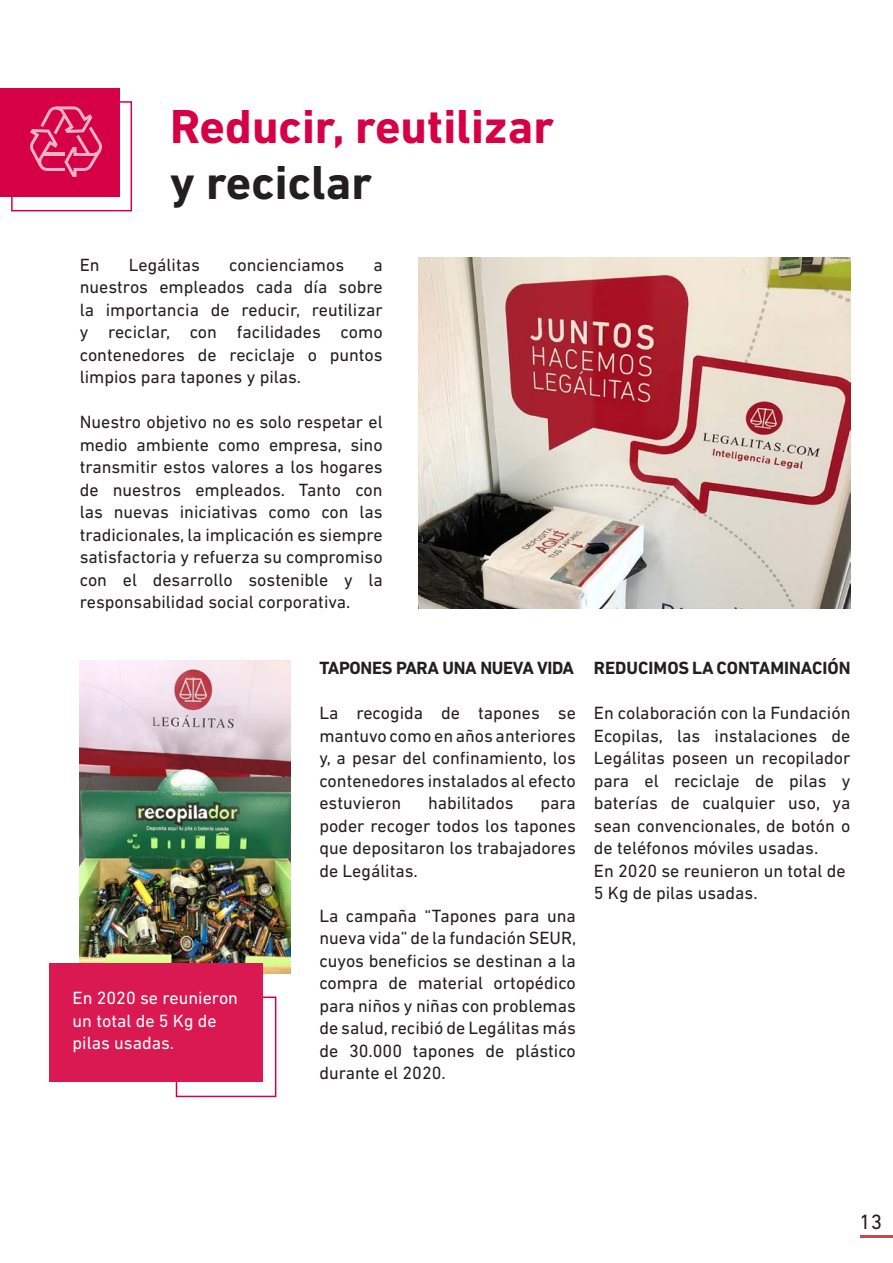
<style>
.page{position:relative;width:893px;height:1263px;background:#fff}
.page>*{position:absolute;margin:0;border:0;box-sizing:border-box;transform-origin:0 0}
.t1{font:700 48.6px "DIN Next LT Pro";color:#d60047}
.t2{font:700 48.6px "DIN Next LT Pro";color:#231f20}
.t3{font:21px "DIN Next LT Pro";color:#231f20}
.t4{font:18px/22.5px "DIN Next LT Pro";color:#231f20;text-align:justify}
.t5{font:18px/22.5px "DIN Next LT Pro";color:#fff}
.t6{font:700 18px "DIN Next LT Pro";color:#231f20}
.t7{font:700 18px "DIN Next LT Pro";letter-spacing:-.02em;color:#231f20}
</style>
<div class="page">
<div style="left:0;top:88px;width:119px;height:109px;background:#d60047"></div>
<div style="left:11px;top:101px;width:121px;height:110px;border:2px solid #d90047"></div>
<img style="left:418px;top:257px;width:432px;height:351px">
<img style="left:80px;top:660px;width:211px;height:314px">
<hr style="left:860px;top:1235px;width:33px;height:3px;background:#c74752">
<svg style="left:30px;top:106px;width:72px;height:71px"></svg>
<div style="left:176px;top:996px;width:100px;height:101px;border:2px solid #d60047"></div>
<div style="left:49px;top:963px;width:213px;height:118px;background:#da1952"></div>
<p class="t1" style="left:170px;top:98px;width:385px">Reducir, reutilizar</p>
<p class="t2" style="left:170px;top:154px;width:204px">y reciclar</p>
<p class="t4" style="left:80px;top:253px;width:21px">En</p>
<p class="t4" style="left:129px;top:253px;width:73px">Legálitas</p>
<p class="t4" style="left:229px;top:253px;width:116px">concienciamos</p>
<p class="t4" style="left:80px;top:253px;width:304px;text-indent:294px">a nuestros empleados cada día sobre la importancia de reducir, reutilizar y reciclar, con facilidades como contenedores de reciclaje o puntos limpios para tapones y pilas.</p>
<p class="t4" style="left:80px;top:411px;width:304px">Nuestro objetivo no es solo respetar el medio ambiente como empresa, sino transmitir estos valores a los hogares de nuestros empleados. Tanto con las nuevas iniciativas como con las tradicionales, la implicación es siempre satisfactoria y refuerza su compromiso con el desarrollo sostenible y la responsabilidad social corporativa.</p>
<p class="t5" style="left:73px;top:987px;width:167px">En 2020 se reunieron un total de 5 Kg de pilas usadas.</p>
<p class="t7" style="left:319px;top:657px;width:256px">TAPONES PARA UNA NUEVA VIDA</p>
<p class="t4" style="left:319px;top:701px;width:258px">La recogida de tapones se mantuvo como en años anteriores y, a pesar del confinamiento, los contenedores instalados al efecto estuvieron</p>
<p class="t4" style="left:428px;top:791px;width:87px">habilitados</p>
<p class="t4" style="left:319px;top:791px;width:258px;text-indent:221px">para poder recoger todos los tapones que depositaron los trabajadores de Legálitas.</p>
<p class="t4" style="left:319px;top:904px;width:258px">La campaña “Tapones para una nueva vida” de la fundación SEUR, cuyos beneficios se destinan a la compra de material ortopédico para niños y niñas con problemas de salud, recibió de Legálitas más de 30.000 tapones de plástico durante el 2020.</p>
<p class="t6" style="left:594px;top:657px;width:258px">REDUCIMOS LA CONTAMINACIÓN</p>
<p class="t4" style="left:594px;top:701px;width:258px">En colaboración con la Fundación Ecopilas, las instalaciones de Legálitas poseen un recopilador para el reciclaje de pilas y baterías de cualquier uso, ya sean convencionales, de botón o de teléfonos móviles usadas.</p>
<p class="t4" style="left:594px;top:859px;width:253px">En 2020 se reunieron un total de</p>
<p class="t4" style="left:594px;top:881px;width:165px">5 Kg de pilas usadas.</p>
<p class="t3" style="left:859px;top:1210px;width:24px">13</p>
</div>
